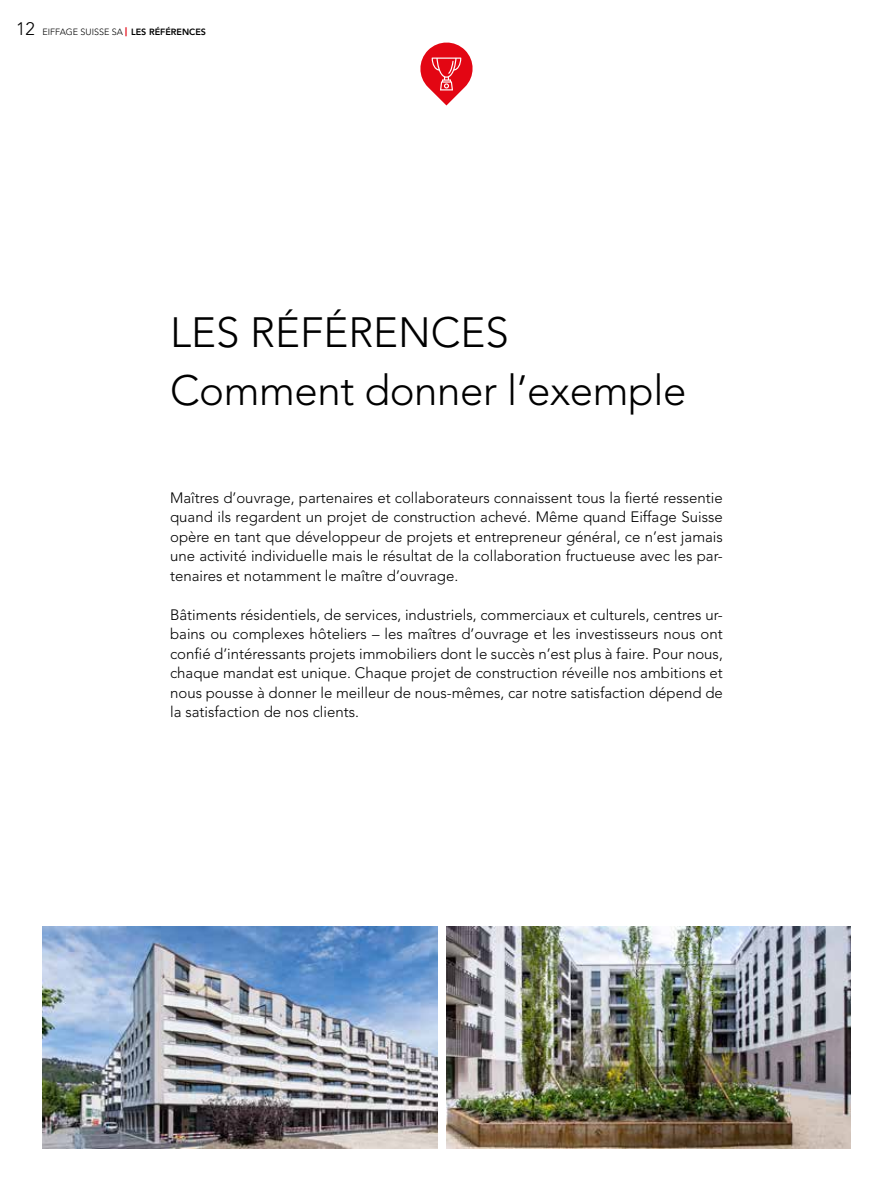
<style>
.page{position:relative;width:893px;height:1191px;background:#fff}
.page>*{position:absolute;margin:0;border:0;box-sizing:border-box;transform-origin:0 0}
.t1{font:300 42px/58.5px "Avenir LT Std";letter-spacing:-.01em;color:#000}
.t2{font:300 18px "Avenir LT Std";color:#000}
.t3{font:300 15px/19.5px "Avenir LT Std";color:#000;text-align:justify}
.t4{font:300 9px "Avenir LT Std";color:#000}
.s1{font-weight:900;color:#e30613}
.s2{font-weight:800}
</style>
<div class="page">
<svg style="left:420px;top:42px;width:53px;height:63px"></svg>
<img style="left:43px;top:926px;width:395px;height:222px">
<img style="left:446px;top:926px;width:404px;height:222px">
<p class="t2" style="left:16px;top:18px;width:20px">12</p>
<p class="t4" style="left:43px;top:27px;width:165px">EIFFAGE SUISSE SA <span class="s1">|</span> <span class="s2">LES RÉFÉRENCES</span></p>
<h1 class="t1" style="left:170px;top:303px;width:518px">LES RÉFÉRENCES<br>Comment donner l’exemple</h1>
<p class="t3" style="left:170px;top:488px;width:554px">Maîtres d’ouvrage, partenaires et collaborateurs connaissent tous la fierté ressentie quand ils regardent un projet de construction achevé. Même quand Eiffage Suisse opère en tant que développeur de projets et entrepreneur général, ce n’est jamais une activité individuelle mais le résultat de la collaboration fructueuse avec les par&shy;tenaires et notamment le maître d’ouvrage.</p>
<p class="t3" style="left:170px;top:605px;width:554px">Bâtiments résidentiels, de services, industriels, commerciaux et culturels, centres ur&shy;bains ou complexes hôteliers – les maîtres d’ouvrage et les investisseurs nous ont confié d’intéressants projets immobiliers dont le succès n’est plus à faire. Pour nous, chaque mandat est unique. Chaque projet de construction réveille nos ambitions et nous pousse à donner le meilleur de nous-mêmes, car notre satisfaction dépend de la satisfaction de nos clients.</p>
</div>
